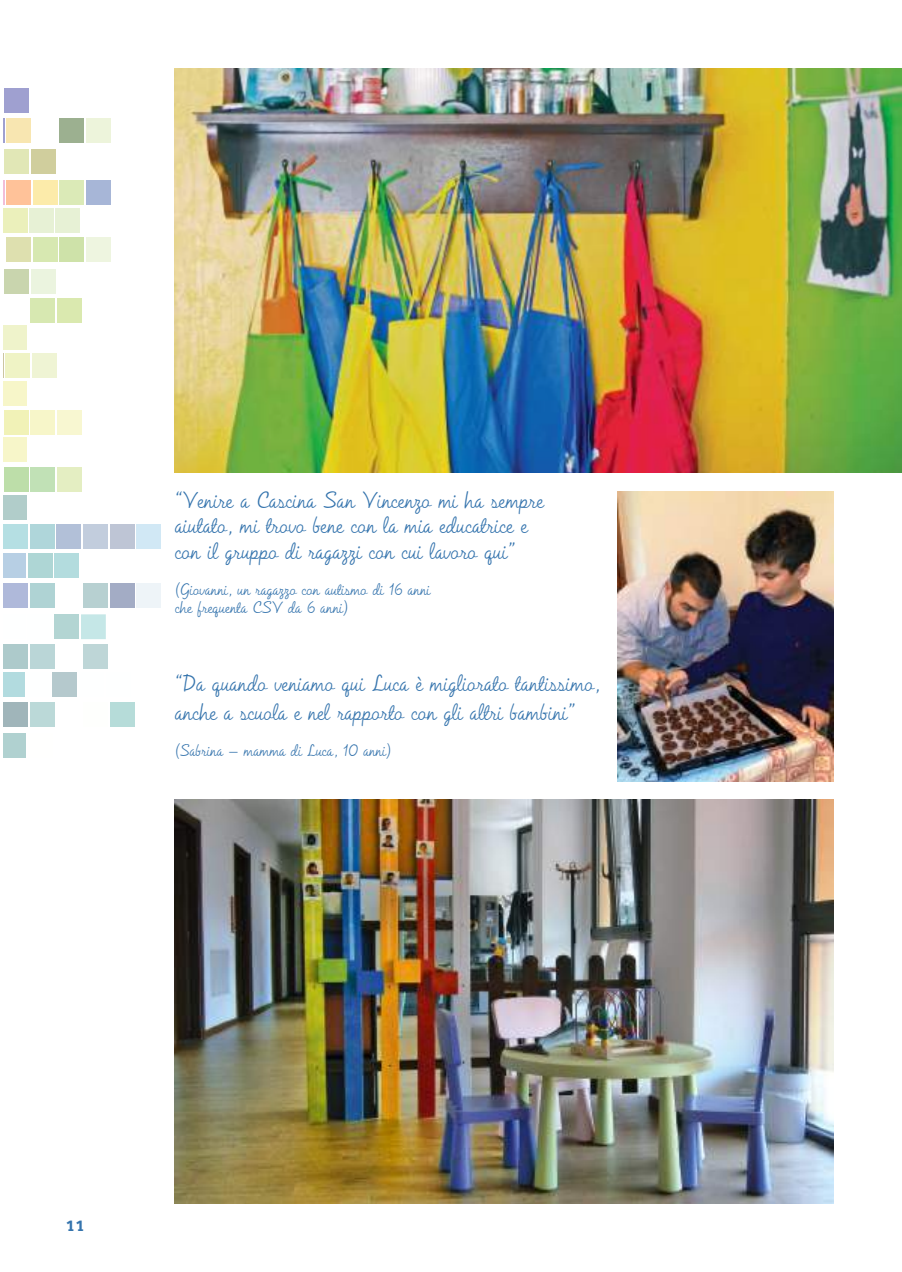
<style>
.page{position:relative;width:902px;height:1272px;background:#fff}
.page>*{position:absolute;margin:0;border:0;box-sizing:border-box;transform-origin:0 0}
.t1{font:21px/25.2px "Vandyke";color:#3373ad}
.t2{font:21px/28.8px "Vandyke";color:#3574ad}
.t3{font:15px/18px "Vandyke";color:#3373ad}
.t4{font:15px "Vandyke";color:#3574ad}
.t5{font:900 15px "Siemens Slab";color:#3574ad}
</style>
<div class="page">
<div style="left:3px;top:733px;width:23px;height:25px;background:#b0d1d0"></div>
<div style="left:3px;top:701px;width:25px;height:25px;background:#a0b5ba"></div>
<div style="left:30px;top:701px;width:25px;height:25px;background:#bbd9d8"></div>
<div style="left:110px;top:701px;width:24px;height:25px;background:#b6dcd9"></div>
<div style="left:3px;top:672px;width:21px;height:25px;background:#b2dbdf"></div>
<div style="left:53px;top:672px;width:24px;height:25px;background:#b5c9cd"></div>
<div style="left:3px;top:644px;width:25px;height:25px;background:#adcacb"></div>
<div style="left:30px;top:644px;width:25px;height:25px;background:#bad6d7"></div>
<div style="left:83px;top:644px;width:25px;height:25px;background:#bed6d7"></div>
<div style="left:54px;top:614px;width:25px;height:25px;background:#b3d5d3"></div>
<div style="left:81px;top:614px;width:25px;height:25px;background:#c5e7e7"></div>
<div style="left:3px;top:582px;width:25px;height:25px;background:#afb9da"></div>
<div style="left:30px;top:582px;width:25px;height:25px;background:#afd3d4"></div>
<div style="left:83px;top:582px;width:25px;height:25px;background:#b7d0d1"></div>
<div style="left:110px;top:582px;width:24px;height:25px;background:#a3acc5"></div>
<div style="left:136px;top:582px;width:25px;height:25px;background:#eef4f8"></div>
<div style="left:3px;top:553px;width:23px;height:25px;background:#b7cfe4"></div>
<div style="left:28px;top:553px;width:25px;height:25px;background:#aed6d5"></div>
<div style="left:54px;top:553px;width:25px;height:25px;background:#b3dcde"></div>
<div style="left:3px;top:524px;width:25px;height:24px;background:#b5dfe3"></div>
<div style="left:30px;top:524px;width:25px;height:24px;background:#afd6da"></div>
<div style="left:56px;top:524px;width:25px;height:24px;background:#b2c0d8"></div>
<div style="left:83px;top:524px;width:25px;height:24px;background:#c2cddd"></div>
<div style="left:110px;top:524px;width:24px;height:24px;background:#bec5d5"></div>
<div style="left:136px;top:524px;width:25px;height:24px;background:#d1e8f5"></div>
<div style="left:57px;top:298px;width:24px;height:25px;background:#dae9af"></div>
<div style="left:30px;top:298px;width:25px;height:25px;background:#d7e8b1"></div>
<div style="left:3px;top:325px;width:23px;height:25px;background:#eff3cb"></div>
<div style="left:32px;top:353px;width:25px;height:25px;background:#eff4d4"></div>
<div style="left:5px;top:353px;width:25px;height:25px;background:#eff3c5"></div>
<svg style="left:3px;top:353px;width:1px;height:25px"></svg>
<div style="left:3px;top:381px;width:23px;height:25px;background:#f7f6c9"></div>
<div style="left:57px;top:410px;width:24px;height:25px;background:#f8f7d1"></div>
<div style="left:30px;top:410px;width:25px;height:25px;background:#f7f6c9"></div>
<div style="left:4px;top:410px;width:24px;height:25px;background:#f1f2b7"></div>
<div style="left:3px;top:437px;width:23px;height:25px;background:#f7f6c9"></div>
<div style="left:57px;top:466px;width:24px;height:25px;background:#e4eec2"></div>
<div style="left:30px;top:466px;width:25px;height:25px;background:#c1e1b6"></div>
<div style="left:4px;top:466px;width:24px;height:25px;background:#bddea9"></div>
<div style="left:3px;top:494px;width:23px;height:25px;background:#b1cdca"></div>
<div style="left:4px;top:269px;width:25px;height:24px;background:#c9d5ae"></div>
<div style="left:31px;top:269px;width:25px;height:24px;background:#ebf4df"></div>
<div style="left:6px;top:237px;width:25px;height:25px;background:#dee0af"></div>
<div style="left:33px;top:237px;width:25px;height:25px;background:#d7e8b1"></div>
<div style="left:59px;top:237px;width:25px;height:25px;background:#cee2a9"></div>
<div style="left:86px;top:237px;width:25px;height:25px;background:#eef5e0"></div>
<div style="left:3px;top:208px;width:24px;height:24px;background:#ebf0bb"></div>
<div style="left:29px;top:208px;width:25px;height:24px;background:#e7f1d5"></div>
<div style="left:55px;top:208px;width:25px;height:24px;background:#e7f1d5"></div>
<hr style="left:3px;top:180px;width:2px;height:24px;background:#f2bed8">
<div style="left:6px;top:180px;width:25px;height:24px;background:#ffc299"></div>
<div style="left:33px;top:180px;width:25px;height:24px;background:#fcebaa"></div>
<div style="left:59px;top:180px;width:25px;height:24px;background:#dbeab7"></div>
<div style="left:86px;top:180px;width:25px;height:24px;background:#a7b6d7"></div>
<div style="left:4px;top:150px;width:25px;height:24px;background:#e1e7b6"></div>
<div style="left:31px;top:150px;width:25px;height:24px;background:#d0ce9d"></div>
<hr style="left:3px;top:118px;width:2px;height:25px;background:#9fa0d0">
<div style="left:6px;top:118px;width:25px;height:25px;background:#f8e6b1"></div>
<div style="left:59px;top:118px;width:25px;height:25px;background:#9cb090"></div>
<div style="left:86px;top:118px;width:25px;height:25px;background:#edf4db"></div>
<div style="left:4px;top:89px;width:25px;height:24px;background:#9fa0d0"></div>
<img style="left:174px;top:68px;width:727px;height:404px">
<img style="left:174px;top:799px;width:659px;height:404px">
<img style="left:617px;top:491px;width:216px;height:290px">
<p class="t1" style="left:175px;top:487px;width:370px">“Venire a Cascina San Vincenzo mi ha sempre aiutato, mi trovo bene con la mia educatrice e con il gruppo di ragazzi con cui lavoro qui”</p>
<p class="t3" style="left:175px;top:579px;width:257px">(Giovanni, un ragazzo con autismo di 16 anni che frequenta CSV da 6 anni)</p>
<p class="t2" style="left:175px;top:668px;width:426px">“Da quando veniamo qui Luca è migliorato tantissimo, anche a scuola e nel rapporto con gli altri bambini”</p>
<p class="t4" style="left:175px;top:739px;width:217px">(Sabrina – mamma di Luca, 10 anni)</p>
<p class="t5" style="left:66px;top:1217px;width:20px">11</p>
</div>
